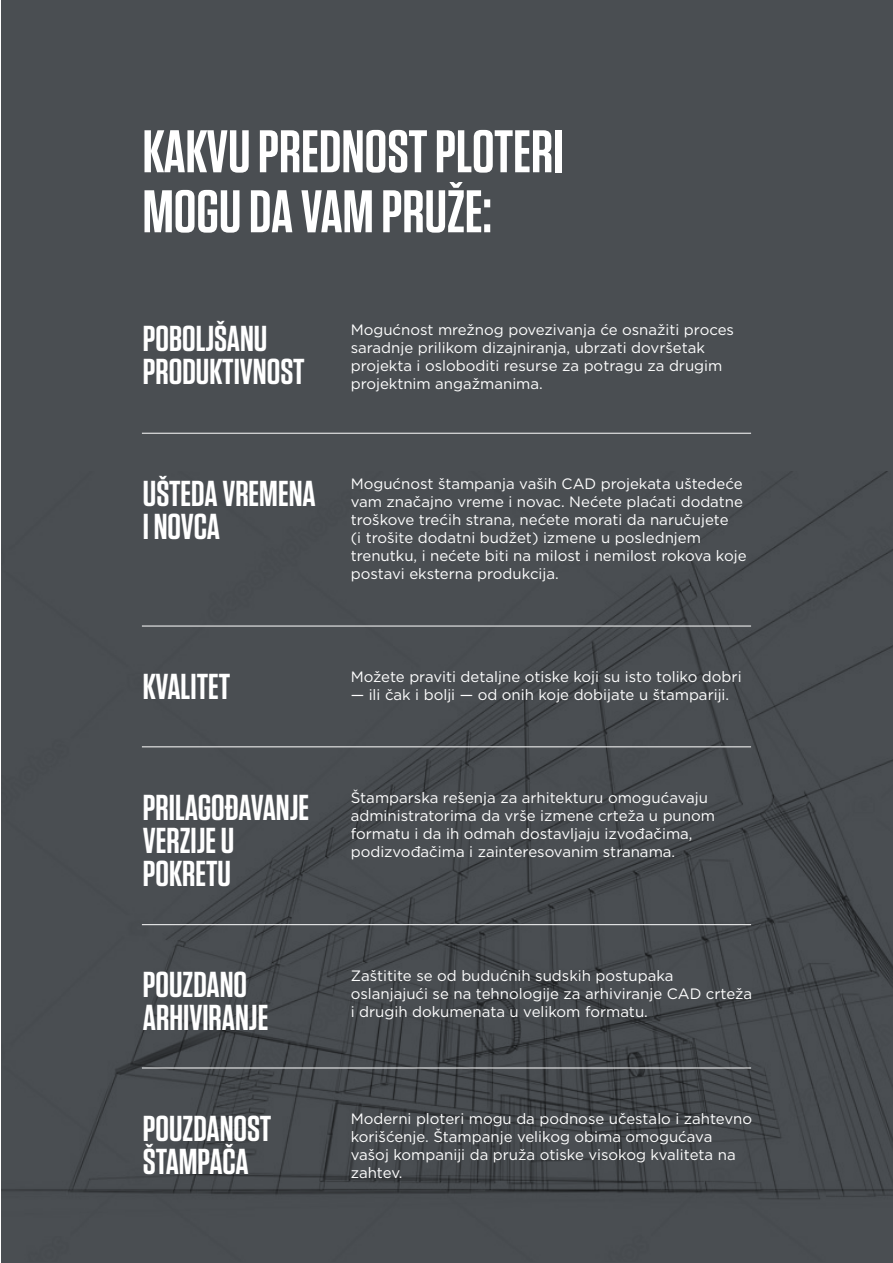
<style>
.page{position:relative;width:893px;height:1263px;background:#fff}
.page>*{position:absolute;margin:0;border:0;box-sizing:border-box;transform-origin:0 0}
.t1{font:600 60px/60px "Tungsten";color:#fff}
.t2{font:600 36px/33px "Tungsten";color:#fff}
.t3{font:15px/18px "Gotham";color:#fff}
</style>
<div class="page">
<div style="left:1px;top:0;width:892px;height:1263px;background:#4a4e52"></div>
<img style="left:1px;top:471px;width:892px;height:728px">
<hr style="left:142px;top:746px;width:609px;height:1px;background:#fff">
<hr style="left:142px;top:1067px;width:609px;height:1px;background:#fff">
<hr style="left:142px;top:626px;width:609px;height:1px;background:#fff">
<hr style="left:142px;top:433px;width:609px;height:1px;background:#fff">
<hr style="left:142px;top:924px;width:609px;height:1px;background:#fff">
<h1 class="t1" style="left:143px;top:123px;width:422px">KAKVU PREDNOST PLOTERI<br>MOGU DA VAM PRUŽE:</h1>
<h2 class="t2" style="left:143px;top:322px;width:163px">POBOLJŠANU<br>PRODUKTIVNOST</h2>
<h2 class="t2" style="left:143px;top:478px;width:174px">UŠTEDA VREMENA<br>I NOVCA</h2>
<h2 class="t2" style="left:143px;top:670px;width:89px">KVALITET</h2>
<h2 class="t2" style="left:143px;top:791px;width:168px">PRILAGOĐAVANJE<br>VERZIJE U<br>POKRETU</h2>
<h2 class="t2" style="left:143px;top:969px;width:127px">POUZDANO<br>ARHIVIRANJE</h2>
<h2 class="t2" style="left:143px;top:1112px;width:130px">POUZDANOST<br>ŠTAMPAČA</h2>
<p class="t3" style="left:351px;top:321px;width:385px">Mogućnost mrežnog povezivanja će osnažiti proces saradnje prilikom dizajniranja, ubrzati dovršetak projekta i osloboditi resurse za potragu za drugim projektnim angažmanima.</p>
<p class="t3" style="left:351px;top:474px;width:397px">Mogućnost štampanja vaših CAD projekata uštedeće vam značajno vreme i novac. Nećete plaćati dodatne troškove trećih strana, nećete morati da naručujete<br>(i trošite dodatni budžet) izmene u poslednjem trenutku, i nećete biti na milost i nemilost rokova koje postavi eksterna produkcija.</p>
<p class="t3" style="left:351px;top:667px;width:392px">Možete praviti detaljne otiske koji su isto toliko dobri</p>
<p class="t3" style="left:351px;top:685px;width:380px">— ili čak i bolji — od onih koje dobijate u štampariji.</p>
<p class="t3" style="left:351px;top:788px;width:366px">Štamparska rešenja za arhitekturu omogućavaju administratorima da vrše izmene crteža u punom formatu i da ih odmah dostavljaju izvođačima, podizvođačima i zainteresovanim stranama.</p>
<p class="t3" style="left:351px;top:966px;width:403px">Zaštitite se od budućnih sudskih postupaka oslanjajući se na tehnologije za arhiviranje CAD crteža i drugih dokumenata u velikom formatu.</p>
<p class="t3" style="left:351px;top:1109px;width:403px">Moderni ploteri mogu da podnose učestalo i zahtevno korišćenje. Štampanje velikog obima omogućava vašoj kompaniji da pruža otiske visokog kvaliteta na zahtev.</p>
</div>
